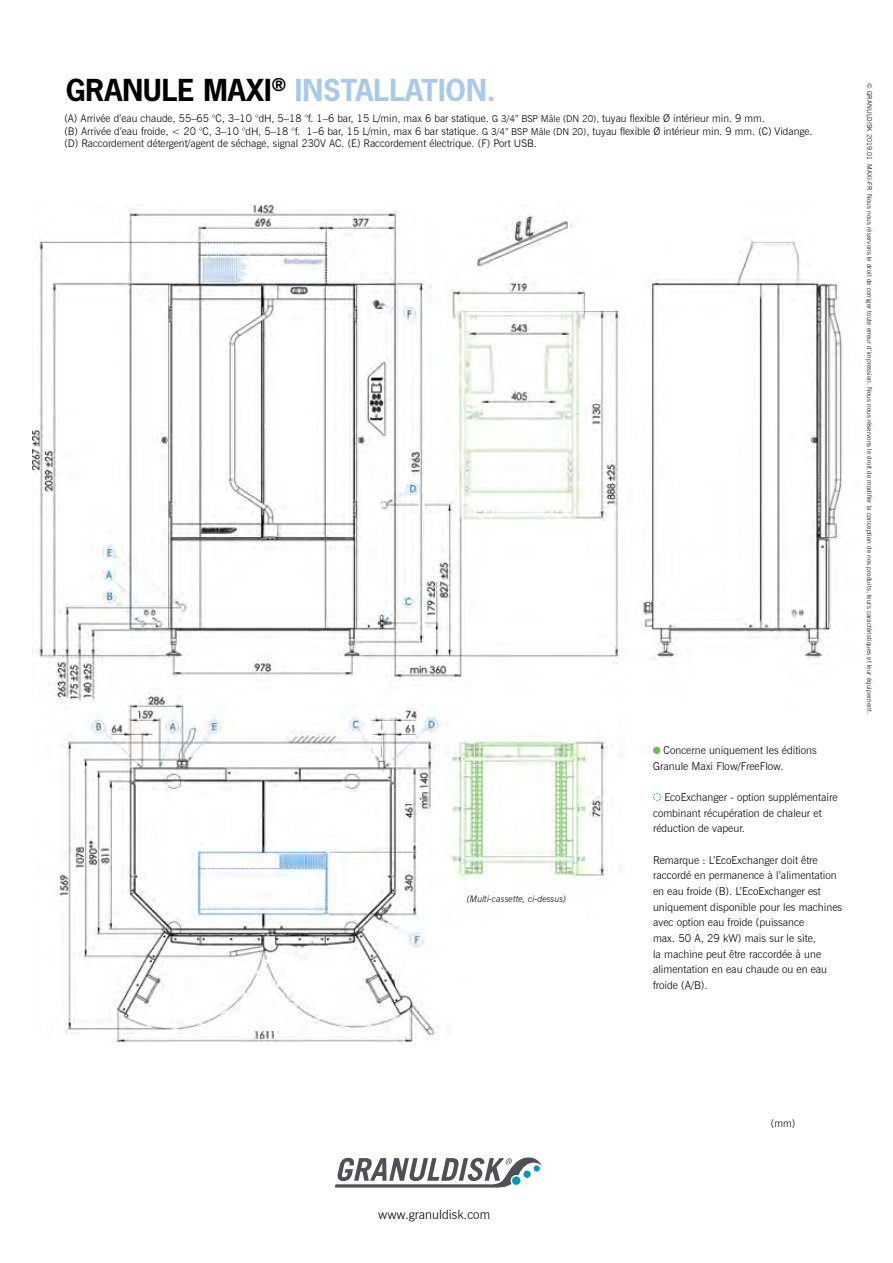
<style>
.page{position:relative;width:893px;height:1263px;background:#fff}
.page>*{position:absolute;margin:0;border:0;box-sizing:border-box;transform-origin:0 0}
.t1{font:700 28.5px "News Gothic Std";color:#a8c9e9}
.t2{font:300 12.75px "News Gothic BT";color:#000}
.t3{font:300 10.8px/15.6px "News Gothic BT";color:#000}
.t4{font:300 10.5px/12.6px "News Gothic BT";color:#000}
.t5{font:italic 300 9px "News Gothic BT";color:#000}
.t6{font:300 6.75px "News Gothic BT";letter-spacing:.01em;color:#000}
.s1{color:#000}
.s2{font-size:9.45px}
</style>
<div class="page">
<img style="left:32px;top:204px;width:814px;height:837px">
<svg style="left:335px;top:1157px;width:207px;height:30px"></svg>
<div style="left:512px;top:1176px;width:8px;height:9px;background:#0096bf;border-radius:50%"></div>
<div style="left:653px;top:747px;width:7px;height:7px;background:#6abf59;border-radius:50%"></div>
<svg style="left:653px;top:792px;width:8px;height:9px"></svg>
<h1 class="t1" style="left:66px;top:71px;width:431px"><span class="s1">GRANULE MAXI</span><sup>®</sup> INSTALLATION.</h1>
<p class="t4" style="left:64px;top:112px;width:750px">(A) Arrivée d’eau chaude, 55–65 °C, 3–10 °dH, 5–18 °f. 1–6 bar, 15 L/min, max 6 bar statique. <span class="s2">G 3/4” BSP Mâle (DN 20),</span> tuyau flexible Ø intérieur min. 9 mm.<br>(B) Arrivée d’eau froide, &lt; 20 °C, 3–10 °dH, 5–18 °f. 1–6 bar, 15 L/min, max 6 bar statique. <span class="s2">G 3/4” BSP Mâle (DN 20)</span>, tuyau flexible Ø intérieur min. 9 mm. (C) Vidange. (D) Raccordement détergent/agent de séchage, signal 230V AC. (E) Raccordement électrique. (F) Port USB.</p>
<p class="t5" style="left:467px;top:893px;width:101px">(Multi-cassette, ci-dessus)</p>
<p class="t3" style="left:653px;top:742px;width:165px;text-indent:11px">Concerne uniquement les éditions<br>Granule Maxi Flow/FreeFlow.</p>
<p class="t3" style="left:653px;top:789px;width:186px;text-indent:11px">EcoExchanger - option supplémentaire combinant récupération de chaleur et réduction de vapeur.</p>
<p class="t3" style="left:653px;top:852px;width:191px">Remarque : L’EcoExchanger doit être raccordé en permanence à l’alimentation en eau froide (B). L’EcoExchanger est uniquement disponible pour les machines avec option eau froide (puissance<br>max. 50 A, 29 kW) mais sur le site,<br>la machine peut être raccordée à une alimentation en eau chaude ou en eau froide (A/B).</p>
<p class="t6" style="left:873px;top:83px;width:632px;rotate:90deg">© GRANULDISK 2019.01 MAXI-FR Nous nous réservons le droit de corriger toute erreur d’impression. Nous nous réservons le droit de modifier la conception de nos produits, leurs caractéristiques et leur équipement.</p>
<p class="t2" style="left:378px;top:1207px;width:114px">www.granuldisk.com</p>
<p class="t4" style="left:771px;top:1116px;width:26px">(mm)</p>
</div>
